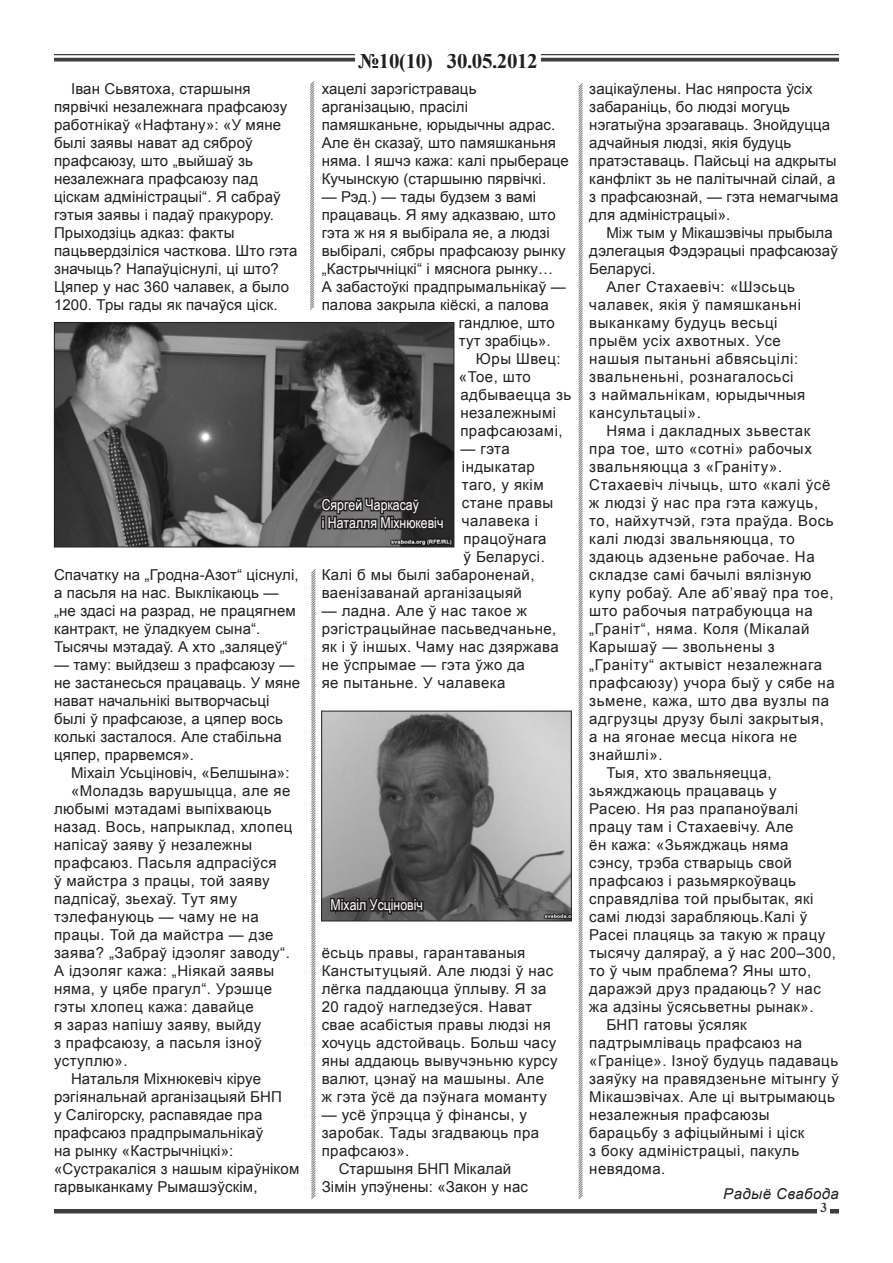
<style>
.page{position:relative;width:893px;height:1263px;background:#fff}
.page>*{position:absolute;margin:0;border:0;box-sizing:border-box;transform-origin:0 0}
.t1{font:700 21px "Times New Roman";letter-spacing:-.02em;color:#231f20}
.t2{font:15px/18px "Arial";letter-spacing:.03em;color:#231f20}
.t3{font:15px/18px "Arial";letter-spacing:.01em;color:#231f20}
.t4{font:15px "Arial Narrow";color:#fff}
.t5{font:15px "Arial";color:#231f20}
.t6{font:italic 15px "Arial";letter-spacing:.03em;color:#231f20}
.t7{font:700 13.5px "Times New Roman";color:#3e3e3f}
</style>
<div class="page">
<hr style="left:54px;top:54px;width:785px;height:1px;background:#3e3e3f">
<svg style="left:54px;top:58px;width:785px;height:4px;background:#565657"></svg>
<div style="left:357px;top:52px;width:182px;height:21px;background:#fff"></div>
<hr style="left:54px;top:1209px;width:785px;height:4px;background:#3e3e3f">
<div style="left:818px;top:1203px;width:12px;height:10px;background:#fff"></div>
<svg style="left:311px;top:569px;width:5px;height:630px;background:#c0c1c2"></svg>
<img style="left:56px;top:324px;width:396px;height:221px">
<div style="left:54px;top:322px;width:400px;height:225px;border:1px solid #231f20"></div>
<svg style="left:578px;top:83px;width:5px;height:1116px;background:#c0c1c2"></svg>
<svg style="left:310px;top:81px;width:5px;height:229px"></svg>
<img style="left:323px;top:713px;width:247px;height:206px">
<div style="left:321px;top:711px;width:251px;height:210px;border:1px solid #231f20"></div>
<svg style="left:318px;top:491px;width:128px;height:47px;background:#403e3e"></svg>
<svg style="left:329px;top:879px;width:96px;height:41px;background:#4a4949"></svg>
<p class="t3" style="left:54px;top:80px;width:245px;text-indent:17px">Іван Сьвятоха, старшыня пярвічкі незалежнага прафсаюзу работнікаў «Нафтану»: «У мяне былі заявы нават ад сяброў прафсаюзу, што „выйшаў зь незалежнага прафсаюзу пад ціскам адміністрацыі“. Я сабраў гэтыя заявы і падаў пракурору.<br>Прыходзіць адказ: факты пацьвердзіліся часткова. Што гэта значыць? Напаўціснулі, ці што?<br>Цяпер у нас 360 чалавек, а было<br>1200. Тры гады як пачаўся ціск.</p>
<p class="t3" style="left:54px;top:566px;width:246px">Спачатку на „Гродна-Азот“ ціснулі, а пасьля на нас. Выклікаюць — „не здасі на разрад, не працягнем кантракт, не ўладкуем сына“.<br>Тысячы мэтадаў. А хто „заляцеў“</p>
<p class="t3" style="left:54px;top:656px;width:248px">— таму: выйдзеш з прафсаюзу — не застанесься працаваць. У мяне нават начальнікі вытворчасьці былі ў прафсаюзе, а цяпер вось колькі засталося. Але стабільна цяпер, прарвемся».</p>
<p class="t3" style="left:71px;top:764px;width:220px">Міхаіл Усьціновіч, «Белшына»:</p>
<p class="t2" style="left:54px;top:782px;width:240px;text-indent:17px">«Моладзь варушыцца, але яе любымі мэтадамі выпіхваюць назад. Вось, напрыклад, хлопец напісаў заяву ў незалежны прафсаюз. Пасьля адпрасіўся<br>ў майстра з працы, той заяву падпісаў, зьехаў. Тут яму тэлефануюць — чаму не на працы. Той да майстра — дзе заява? „Забраў ідэоляг заводу“.<br>А ідэоляг кажа: „Ніякай заявы няма, у цябе прагул“. Урэшце гэты хлопец кажа: давайце<br>я зараз напішу заяву, выйду<br>з прафсаюзу, а пасьля ізноў уступлю».</p>
<p class="t3" style="left:54px;top:1070px;width:247px;text-indent:17px">Натальля Міхнюкевіч кіруе рэгіянальнай арганізацыяй БНП<br>у Салігорску, распавядае пра прафсаюз прадпрымальнікаў<br>на рынку «Кастрычніцкі»: «Сустракаліся з нашым кіраўніком гарвыканкаму Рымашэўскім,</p>
<p class="t1" style="left:358px;top:47px;width:181px">№10(10) 30.05.2012</p>
<p class="t3" style="left:322px;top:80px;width:249px">хацелі зарэгістраваць арганізацыю, прасілі памяшканьне, юрыдычны адрас.<br>Але ён сказаў, што памяшканьня няма. І яшчэ кажа: калі прыбераце<br>Кучынскую (старшыню пярвічкі.</p>
<p class="t5" style="left:322px;top:187px;width:216px">— Рэд.) — тады будзем з вамі</p>
<p class="t3" style="left:322px;top:206px;width:236px">працаваць. Я яму адказваю, што</p>
<p class="t3" style="left:322px;top:224px;width:230px">гэта ж ня я выбірала яе, а людзі</p>
<p class="t3" style="left:322px;top:242px;width:246px">выбіралі, сябры прафсаюзу рынку</p>
<p class="t3" style="left:322px;top:260px;width:233px">„Кастрычніцкі“ і мяснога рынку…</p>
<p class="t3" style="left:322px;top:278px;width:246px">А забастоўкі прадпрымальнікаў —</p>
<p class="t3" style="left:322px;top:296px;width:228px">палова закрыла кіёскі, а палова</p>
<p class="t3" style="left:459px;top:314px;width:97px">гандлюе, што</p>
<p class="t3" style="left:459px;top:332px;width:93px">тут зрабіць».</p>
<p class="t2" style="left:459px;top:350px;width:114px;text-indent:17px">Юры Швец: «Тое, што адбываецца зь незалежнымі прафсаюзамі,</p>
<p class="t2" style="left:460px;top:440px;width:51px">— гэта</p>
<p class="t2" style="left:462px;top:458px;width:75px">індыкатар</p>
<p class="t2" style="left:462px;top:476px;width:83px">таго, у якім</p>
<p class="t2" style="left:462px;top:494px;width:93px">стане правы</p>
<p class="t2" style="left:462px;top:512px;width:78px">чалавека і</p>
<p class="t2" style="left:463px;top:530px;width:85px">працоўнага</p>
<p class="t2" style="left:463px;top:548px;width:83px">ў Беларусі.</p>
<p class="t2" style="left:322px;top:566px;width:214px">Калі б мы былі забароненай,</p>
<p class="t2" style="left:322px;top:584px;width:202px">ваенізаванай арганізацыяй</p>
<p class="t2" style="left:322px;top:602px;width:239px">— ладна. Але ў нас такое ж рэгістрацыйнае пасьведчаньне, як і ў іншых. Чаму нас дзяржава не ўспрымае — гэта ўжо да<br>яе пытаньне. У чалавека</p>
<p class="t4" style="left:322px;top:494px;width:99px">Сяргей Чаркасаў</p>
<p class="t4" style="left:322px;top:512px;width:123px">і Наталля Міхнюкевіч</p>
<p class="t4" style="left:331px;top:894px;width:94px">Міхаіл Усціновіч</p>
<p class="t2" style="left:322px;top:944px;width:238px">ёсьць правы, гарантаваныя<br>Канстытуцыяй. Але людзі ў нас лёгка паддаюцца ўплыву. Я за<br>20 гадоў нагледзеўся. Нават свае асабістыя правы людзі ня хочуць адстойваць. Больш часу яны аддаюць вывучэньню курсу валют, цэнаў на машыны. Але ж гэта ўсё да пэўнага моманту</p>
<p class="t2" style="left:322px;top:1106px;width:219px">— усё ўпрэцца ў фінансы, у заробак. Тады згадваюць пра прафсаюз».</p>
<p class="t3" style="left:322px;top:1160px;width:208px;text-align:center">Старшыня БНП Мікалай<br>Зімін упэўнены: «Закон у нас</p>
<p class="t3" style="left:589px;top:80px;width:251px">зацікаўлены. Нас няпроста ўсіх забараніць, бо людзі могуць нэгатыўна зрэагаваць. Знойдуцца адчайныя людзі, якія будуць пратэставаць. Пайсьці на адкрыты канфлікт зь не палітычнай сілай, а з прафсаюзнай, — гэта немагчыма для адміністрацыі».</p>
<p class="t3" style="left:589px;top:224px;width:250px;text-indent:17px">Між тым у Мікашэвічы прыбыла дэлегацыя Фэдэрацыі прафсаюзаў<br>Беларусі.</p>
<p class="t2" style="left:589px;top:278px;width:218px;text-indent:17px">Алег Стахаевіч: «Шэсьць чалавек, якія ў памяшканьні выканкаму будуць весьці прыём усіх ахвотных. Усе нашыя пытаньні абвясьцілі: звальненьні, рознагалосьсі<br>з наймальнікам, юрыдычныя кансультацыі».</p>
<p class="t2" style="left:589px;top:422px;width:247px;text-indent:17px">Няма і дакладных зьвестак пра тое, што «сотні» рабочых звальняюцца з «Граніту».<br>Стахаевіч лічыць, што «калі ўсё ж людзі ў нас пра гэта кажуць, то, найхутчэй, гэта праўда. Вось калі людзі звальняюцца, то здаюць адзеньне рабочае. На складзе самі бачылі вялізную купу робаў. Але аб’яваў пра тое, што рабочыя патрабуюцца на „Граніт“, няма. Коля (Мікалай<br>Карышаў — звольнены з „Граніту“ актывіст незалежнага прафсаюзу) учора быў у сябе на зьмене, кажа, што два вузлы па адгрузцы друзу былі закрытыя, а на ягонае месца нікога не знайшлі».</p>
<p class="t2" style="left:589px;top:764px;width:248px;text-indent:17px">Тыя, хто звальняецца, зьяжджаюць працаваць у<br>Расею. Ня раз прапаноўвалі працу там і Стахаевічу. Але<br>ён кажа: «Зьяжджаць няма<br>сэнсу, трэба стварыць свой прафсаюз і разьмяркоўваць справядліва той прыбытак, які самі людзі зарабляюць.Калі ў<br>Расеі плацяць за такую ж працу тысячу даляраў, а ў нас 200–300, то ў чым праблема? Яны што, даражэй друз прадаюць? У нас жа адзіны ўсясьветны рынак».</p>
<p class="t2" style="left:589px;top:1016px;width:251px;text-indent:17px">БНП гатовы ўсяляк падтрымліваць прафсаюз на «Граніце». Ізноў будуць падаваць заяўку на правядзеньне мітынгу ў<br>Мікашэвічах. Але ці вытрымаюць незалежныя прафсаюзы барацьбу з афіцыйнымі і ціск<br>з боку адміністрацыі, пакуль невядома.</p>
<p class="t6" style="left:723px;top:1184px;width:117px">Радыё Свабода</p>
<p class="t7" style="left:821px;top:1198px;width:8px">3</p>
</div>
